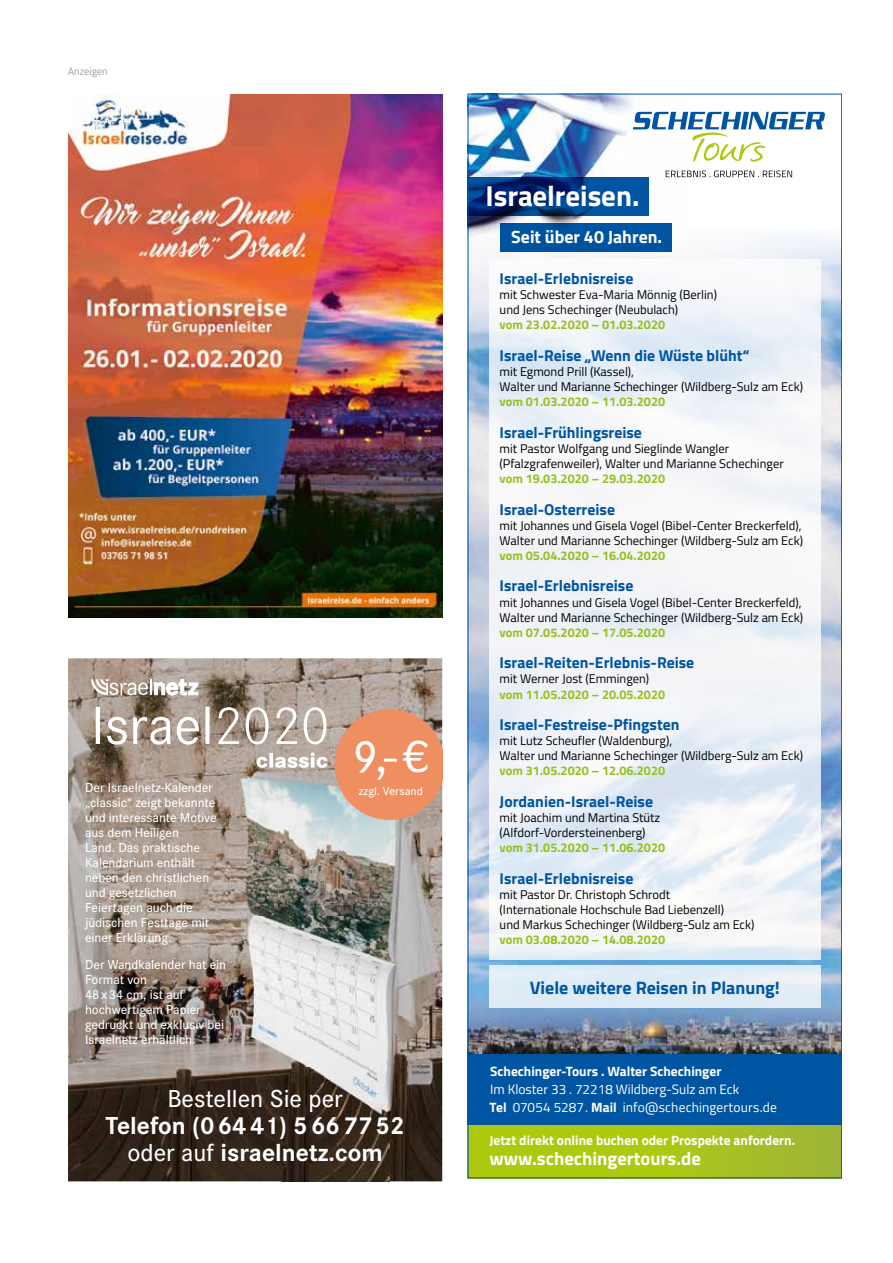
<style>
.page{position:relative;width:893px;height:1263px;background:#fff}
.page>*{position:absolute;margin:0;border:0;box-sizing:border-box;transform-origin:0 0}
.t1{font:500 46.8px "Corporate S";color:#fff}
.t2{font:700 28.95px "Titillium Web";letter-spacing:-.005em;color:#fff}
.t3{font:700 25.5px/27px "Corporate S";color:#fff;text-align:center}
.t4{font:500 25.5px "Corporate S";color:#fff}
.t5{font:700 18.6px "Titillium Web";color:#fff}
.t6{font:700 18px "Titillium Web";color:#0055a3}
.t7{font:700 17.7px "Titillium Web";color:#fff}
.t8{font:700 15.75px "Titillium Web";color:#0055a3}
.t9{font:500 13.5px/15px "Corporate S";letter-spacing:-.005em;color:#fff}
.t10{font:700 13.5px "Titillium Web";color:#fff}
.t11{font:13.5px/18px "Titillium Web";color:#fff}
.t12{font:12.6px/15.1px "Titillium Web";color:#000}
.t13{font:700 12.6px "Titillium Web";color:#95c11f}
.t14{font:500 12px "Corporate S";color:#fff}
.t15{font:300 11.25px "Corporate S";color:#878787}
.s1{font-weight:500}
.s2{font-weight:700}
</style>
<div class="page">
<img style="left:470px;top:170px;width:370px;height:884px">
<div style="left:468px;top:1054px;width:374px;height:104px;background:#0055a3"></div>
<div style="left:468px;top:1126px;width:374px;height:52px;background:linear-gradient(to right,#b1ce03,#a1ba31)"></div>
<svg style="left:489px;top:260px;width:332px;height:700px;fill:#f3f4f8"></svg>
<div style="left:489px;top:965px;width:332px;height:43px;background:#deecf6"></div>
<svg style="left:684px;top:112px;width:141px;height:50px"></svg>
<svg style="left:684px;top:171px;width:108px;height:6px"></svg>
<img style="left:470px;top:96px;width:214px;height:157px">
<svg style="left:470px;top:177px;width:178px;height:39px;background:#003880"></svg>
<div style="left:500px;top:223px;width:171px;height:29px;background:#0055a3"></div>
<img style="left:68px;top:658px;width:214px;height:523px">
<img style="left:282px;top:658px;width:160px;height:108px">
<img style="left:389px;top:820px;width:53px;height:361px">
<img style="left:282px;top:1117px;width:107px;height:64px">
<img style="left:232px;top:766px;width:185px;height:351px">
<svg style="left:334px;top:709px;width:108px;height:111px;background:#e1936e"></svg>
<svg style="left:91px;top:679px;width:107px;height:17px"></svg>
<svg style="left:256px;top:752px;width:71px;height:16px"></svg>
<svg style="left:96px;top:707px;width:231px;height:38px"></svg>
<img style="left:68px;top:95px;width:374px;height:523px">
<p class="t15" style="left:68px;top:64px;width:41px">Anzeigen</p>
<p class="t9" style="left:85px;top:780px;width:133px">Der Israelnetz-Kalender „classic“ zeigt bekannte und interessante Motive aus dem Heiligen<br>Land. Das praktische<br>Kalendarium enthält neben den christlichen und gesetzlichen<br>Feiertagen auch die jüdischen Festtage mit einer Erklärung.</p>
<p class="t9" style="left:85px;top:957px;width:143px">Der Wandkalender hat ein<br>Format von<br>48 x 34 cm, ist auf hochwertigem Papier gedruckt und exklusiv bei<br>Israelnetz erhältlich.</p>
<h1 class="t1" style="left:353px;top:726px;width:77px">9,- €</h1>
<p class="t14" style="left:359px;top:783px;width:66px">zzgl. Versand</p>
<h3 class="t4" style="left:167px;top:1082px;width:177px">Bestellen Sie per</h3>
<h3 class="t3" style="left:106px;top:1111px;width:300px">Telefon (0 64 41) 5 66 77 52 <span class="s1">oder auf</span> israelnetz.com</h3>
<h2 class="t2" style="left:486px;top:174px;width:155px">Israelreisen.</h2>
<h3 class="t7" style="left:511px;top:224px;width:152px">Seit über 40 Jahren.</h3>
<p class="t8" style="left:500px;top:266px;width:135px">Israel-Erlebnisreise</p>
<p class="t12" style="left:500px;top:286px;width:219px">mit Schwester Eva-Maria Mönnig (Berlin) und Jens Schechinger (Neubulach)</p>
<p class="t13" style="left:500px;top:315px;width:167px">vom 23.02.2020 – 01.03.2020</p>
<p class="t8" style="left:500px;top:343px;width:251px">Israel-Reise „Wenn die Wüste blüht“</p>
<p class="t12" style="left:500px;top:363px;width:305px">mit Egmond Prill (Kassel),<br>Walter und Marianne Schechinger (Wildberg-Sulz am Eck)</p>
<p class="t13" style="left:500px;top:392px;width:167px">vom 01.03.2020 – 11.03.2020</p>
<p class="t8" style="left:500px;top:420px;width:144px">Israel-Frühlingsreise</p>
<p class="t12" style="left:500px;top:440px;width:286px">mit Pastor Wolfgang und Sieglinde Wangler (Pfalzgrafenweiler), Walter und Marianne Schechinger</p>
<p class="t13" style="left:500px;top:469px;width:167px">vom 19.03.2020 – 29.03.2020</p>
<p class="t8" style="left:500px;top:497px;width:117px">Israel-Osterreise</p>
<p class="t12" style="left:500px;top:517px;width:305px">mit Johannes und Gisela Vogel (Bibel-Center Breckerfeld),<br>Walter und Marianne Schechinger (Wildberg-Sulz am Eck)</p>
<p class="t13" style="left:500px;top:546px;width:167px">vom 05.04.2020 – 16.04.2020</p>
<p class="t8" style="left:500px;top:574px;width:135px">Israel-Erlebnisreise</p>
<p class="t12" style="left:500px;top:594px;width:305px">mit Johannes und Gisela Vogel (Bibel-Center Breckerfeld),<br>Walter und Marianne Schechinger (Wildberg-Sulz am Eck)</p>
<p class="t13" style="left:500px;top:623px;width:167px">vom 07.05.2020 – 17.05.2020</p>
<p class="t8" style="left:500px;top:651px;width:196px">Israel-Reiten-Erlebnis-Reise</p>
<p class="t12" style="left:500px;top:671px;width:151px">mit Werner Jost (Emmingen)</p>
<p class="t13" style="left:500px;top:684px;width:167px">vom 11.05.2020 – 20.05.2020</p>
<p class="t8" style="left:500px;top:712px;width:181px">Israel-Festreise-Pfingsten</p>
<p class="t12" style="left:500px;top:732px;width:305px">mit Lutz Scheufler (Waldenburg),<br>Walter und Marianne Schechinger (Wildberg-Sulz am Eck)</p>
<p class="t13" style="left:500px;top:761px;width:167px">vom 31.05.2020 – 12.06.2020</p>
<p class="t8" style="left:500px;top:789px;width:155px">Jordanien-Israel-Reise</p>
<p class="t12" style="left:500px;top:809px;width:162px">mit Joachim und Martina Stütz (Alfdorf-Vordersteinenberg)</p>
<p class="t13" style="left:500px;top:838px;width:167px">vom 31.05.2020 – 11.06.2020</p>
<p class="t8" style="left:500px;top:866px;width:135px">Israel-Erlebnisreise</p>
<p class="t12" style="left:500px;top:886px;width:256px">mit Pastor Dr. Christoph Schrodt<br>(Internationale Hochschule Bad Liebenzell)<br>und Markus Schechinger (Wildberg-Sulz am Eck)</p>
<p class="t13" style="left:500px;top:930px;width:167px">vom 03.08.2020 – 14.08.2020</p>
<h3 class="t6" style="left:530px;top:973px;width:252px">Viele weitere Reisen in Planung!</h3>
<p class="t10" style="left:490px;top:1061px;width:233px">Schechinger-Tours . Walter Schechinger</p>
<p class="t11" style="left:490px;top:1080px;width:289px">Im Kloster 33 . 72218 Wildberg-Sulz am Eck<br><span class="s2">Tel</span> 07054 5287 . <span class="s2">Mail</span> info@schechingertours.de</p>
<p class="t10" style="left:489px;top:1130px;width:307px">Jetzt direkt online buchen oder Prospekte anfordern.</p>
<h3 class="t5" style="left:489px;top:1144px;width:213px">www.schechingertours.de</h3>
</div>
